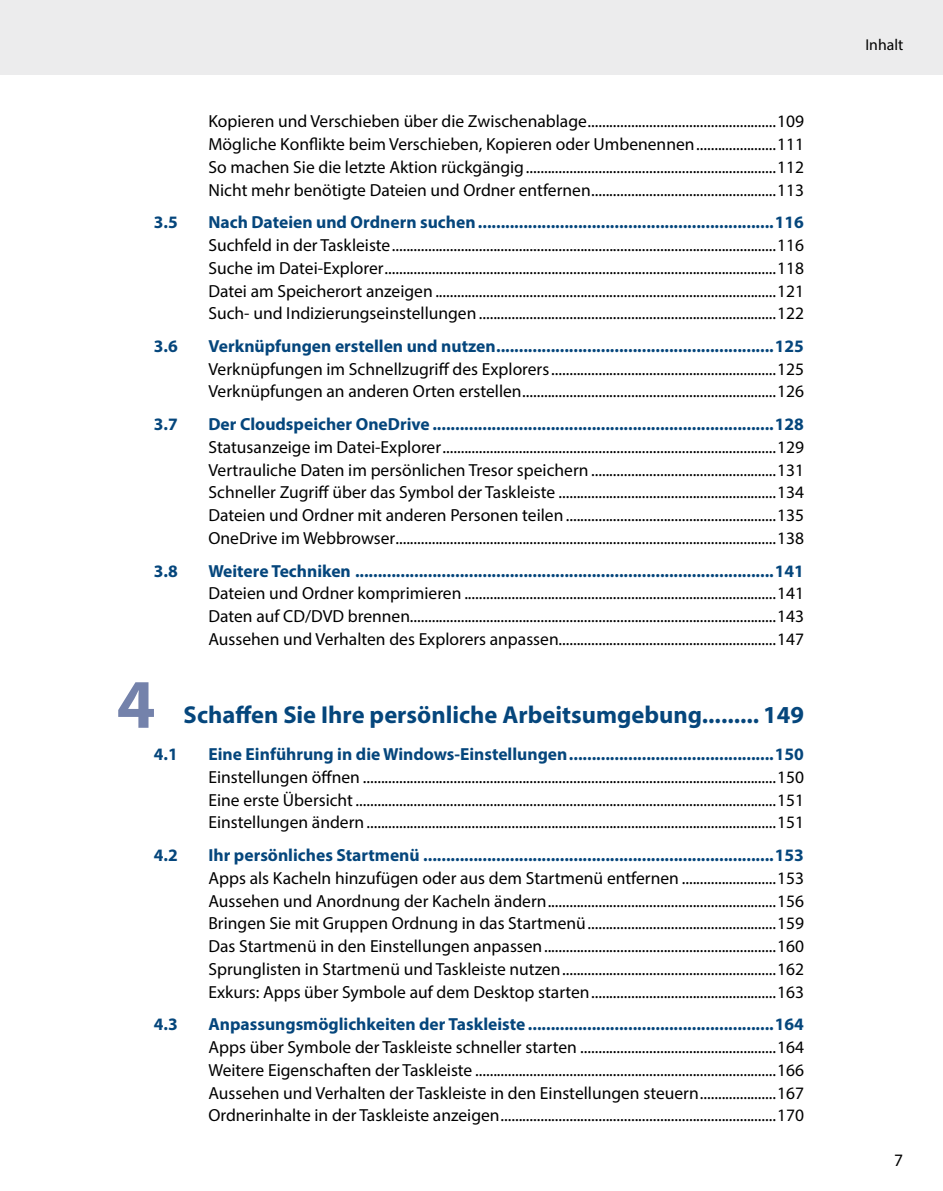
<style>
.page{position:relative;width:943px;height:1191px;background:#fff}
.page>*{position:absolute;margin:0;border:0;box-sizing:border-box;transform-origin:0 0}
.t1{font:700 70px "Myriad Pro";color:#7482ab}
.t2{font:700 24.5px "Myriad Pro";color:#05467c}
.t3{font:17.5px "Myriad Pro";color:#000}
.t4{font:700 17.5px "Myriad Pro";color:#05467c}
.t5{font:15.75px "Myriad Pro";color:#000}
</style>
<div class="page">
<div style="left:0;top:0;width:943px;height:74px;background:#ececed"></div>
<p class="t3" style="left:208px;top:111px;width:597px">Kopieren und Verschieben über die Zwischenablage....................................................109</p>
<p class="t3" style="left:208px;top:133px;width:597px">Mögliche Konflikte beim Verschieben, Kopieren oder Umbenennen......................111</p>
<p class="t3" style="left:208px;top:156px;width:597px">So machen Sie die letzte Aktion rückgängig.....................................................................112</p>
<p class="t3" style="left:208px;top:179px;width:597px">Nicht mehr benötigte Dateien und Ordner entfernen...................................................113</p>
<p class="t4" style="left:154px;top:211px;width:25px">3.5</p>
<p class="t4" style="left:208px;top:211px;width:597px">Nach Dateien und Ordnern suchen.................................................................116</p>
<p class="t3" style="left:208px;top:234px;width:597px">Suchfeld in der Taskleiste..........................................................................................................116</p>
<p class="t3" style="left:208px;top:257px;width:597px">Suche im Datei-Explorer............................................................................................................118</p>
<p class="t3" style="left:208px;top:280px;width:597px">Datei am Speicherort anzeigen ..............................................................................................121</p>
<p class="t3" style="left:208px;top:302px;width:597px">Such- und Indizierungseinstellungen..................................................................................122</p>
<p class="t4" style="left:154px;top:335px;width:25px">3.6</p>
<p class="t4" style="left:208px;top:335px;width:597px">Verknüpfungen erstellen und nutzen.............................................................125</p>
<p class="t3" style="left:208px;top:358px;width:597px">Verknüpfungen im Schnellzugriff des Explorers..............................................................125</p>
<p class="t3" style="left:208px;top:381px;width:597px">Verknüpfungen an anderen Orten erstellen......................................................................126</p>
<p class="t4" style="left:154px;top:413px;width:25px">3.7</p>
<p class="t4" style="left:208px;top:413px;width:597px">Der Cloudspeicher OneDrive ...........................................................................128</p>
<p class="t3" style="left:208px;top:436px;width:597px">Statusanzeige im Datei-Explorer............................................................................................129</p>
<p class="t3" style="left:208px;top:459px;width:597px">Vertrauliche Daten im persönlichen Tresor speichern ...................................................131</p>
<p class="t3" style="left:208px;top:482px;width:597px">Schneller Zugriff über das Symbol der Taskleiste ............................................................134</p>
<p class="t3" style="left:208px;top:504px;width:597px">Dateien und Ordner mit anderen Personen teilen ..........................................................135</p>
<p class="t3" style="left:208px;top:527px;width:597px">OneDrive im Webbrowser.........................................................................................................138</p>
<p class="t4" style="left:154px;top:559px;width:25px">3.8</p>
<p class="t4" style="left:208px;top:559px;width:597px">Weitere Techniken ............................................................................................141</p>
<p class="t3" style="left:208px;top:582px;width:597px">Dateien und Ordner komprimieren ......................................................................................141</p>
<p class="t3" style="left:208px;top:605px;width:597px">Daten auf CD/DVD brennen.....................................................................................................143</p>
<p class="t3" style="left:208px;top:628px;width:597px">Aussehen und Verhalten des Explorers anpassen............................................................147</p>
<p class="t1" style="left:117px;top:658px;width:40px">4</p>
<p class="t2" style="left:184px;top:698px;width:622px">Schaffen Sie Ihre persönliche Arbeitsumgebung......... 149</p>
<p class="t4" style="left:154px;top:743px;width:25px">4.1</p>
<p class="t4" style="left:208px;top:743px;width:597px">Eine Einführung in die Windows-Einstellungen.............................................150</p>
<p class="t3" style="left:208px;top:766px;width:597px">Einstellungen öffnen ..................................................................................................................150</p>
<p class="t3" style="left:208px;top:789px;width:597px">Eine erste Übersicht....................................................................................................................151</p>
<p class="t3" style="left:208px;top:811px;width:597px">Einstellungen ändern.................................................................................................................151</p>
<p class="t4" style="left:154px;top:844px;width:25px">4.2</p>
<p class="t4" style="left:208px;top:844px;width:597px">Ihr persönliches Startmenü .............................................................................153</p>
<p class="t3" style="left:208px;top:867px;width:597px">Apps als Kacheln hinzufügen oder aus dem Startmenü entfernen ..........................153</p>
<p class="t3" style="left:208px;top:890px;width:597px">Aussehen und Anordnung der Kacheln ändern...............................................................156</p>
<p class="t3" style="left:208px;top:912px;width:597px">Bringen Sie mit Gruppen Ordnung in das Startmenü....................................................159</p>
<p class="t3" style="left:208px;top:935px;width:597px">Das Startmenü in den Einstellungen anpassen................................................................160</p>
<p class="t3" style="left:208px;top:958px;width:597px">Sprunglisten in Startmenü und Taskleiste nutzen...........................................................162</p>
<p class="t3" style="left:208px;top:981px;width:597px">Exkurs: Apps über Symbole auf dem Desktop starten...................................................163</p>
<p class="t4" style="left:154px;top:1013px;width:25px">4.3</p>
<p class="t4" style="left:208px;top:1013px;width:597px">Anpassungsmöglichkeiten der Taskleiste ......................................................164</p>
<p class="t3" style="left:208px;top:1036px;width:597px">Apps über Symbole der Taskleiste schneller starten ......................................................164</p>
<p class="t3" style="left:208px;top:1059px;width:597px">Weitere Eigenschaften der Taskleiste ...................................................................................166</p>
<p class="t3" style="left:208px;top:1082px;width:597px">Aussehen und Verhalten der Taskleiste in den Einstellungen steuern.....................167</p>
<p class="t3" style="left:208px;top:1104px;width:597px">Ordnerinhalte in der Taskleiste anzeigen............................................................................170</p>
<p class="t5" style="left:865px;top:35px;width:39px">Inhalt</p>
<p class="t3" style="left:894px;top:1149px;width:10px">7</p>
</div>
